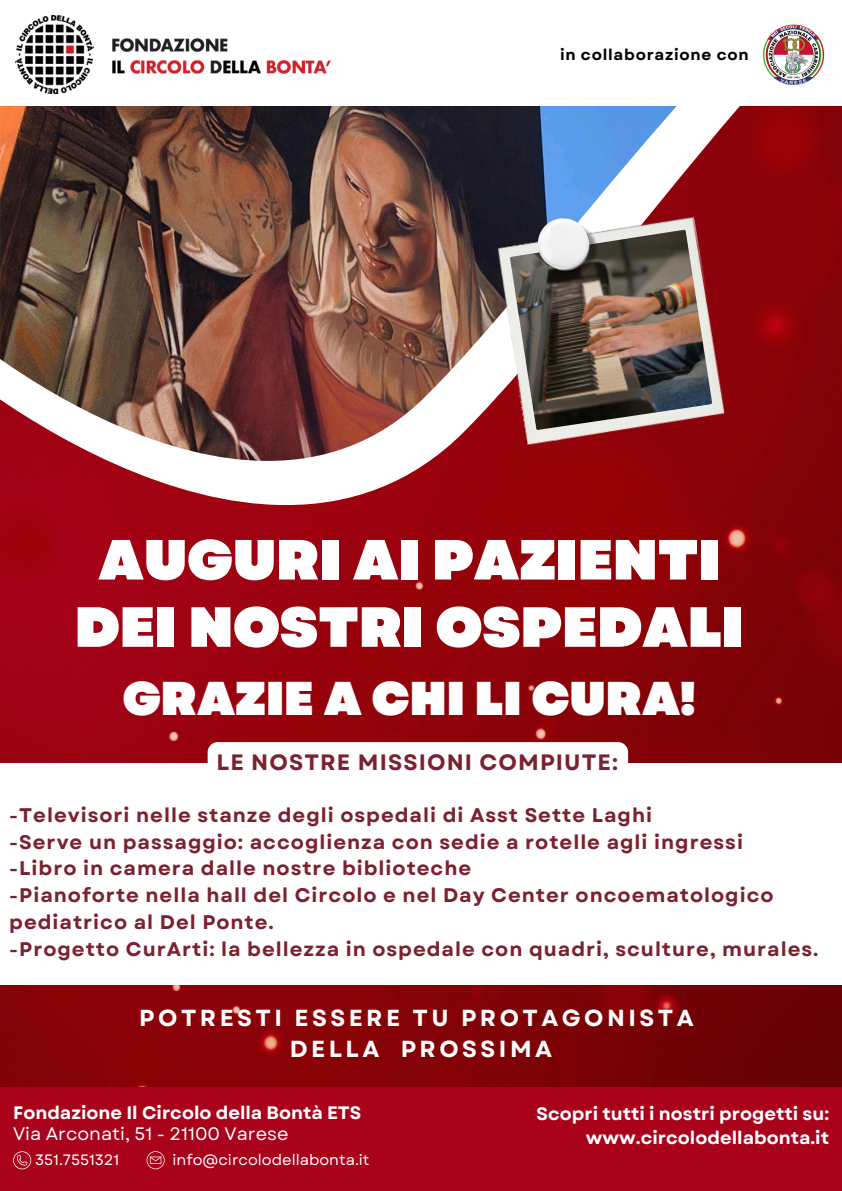
<style>
.page{position:relative;width:842px;height:1191px;background:#fff}
.page>*{position:absolute;margin:0;border:0;box-sizing:border-box;transform-origin:0 0}
.t1{font:900 56.5px/67.2px "Garet";color:#fff;text-align:center}
.t2{font:900 47.3px "Garet";color:#fff}
.t3{font:700 23.2px/31.5px "Garet";letter-spacing:.15em;color:#fff;text-align:center}
.t4{font:700 22.2px "Garet";letter-spacing:.05em;color:#7c2130}
.t5{font:700 19.7px/26.7px "Garet";letter-spacing:.05em;color:#7c2130}
.t6{font:700 18px/21px "Garet";color:#fff}
.t7{font:700 15.4px "Garet";letter-spacing:.05em;color:#000}
.t8{font:15px "Garet";color:#fff}
.s1{font-weight:400}
</style>
<div class="page">
<img style="left:0;top:505px;width:842px;height:582px">
<svg style="left:0;top:461px;width:842px;height:44px;fill:#9b020e"></svg>
<img style="left:0;top:106px;width:842px;height:355px">
<img style="left:495px;top:215px;width:232px;height:233px">
<img style="left:510px;top:229px;width:202px;height:201px">
<img style="left:538px;top:215px;width:61px;height:61px">
<div style="left:0;top:763px;width:842px;height:221px;background:#fff"></div>
<img style="left:762px;top:24px;width:63px;height:62px">
<img style="left:15px;top:16px;width:316px;height:77px">
<div style="left:0;top:1087px;width:842px;height:103px;background:#aa021b"></div>
<div style="left:208px;top:742px;width:420px;height:40px;background:#fff;border-radius:10px"></div>
<svg style="left:13px;top:1151px;width:18px;height:18px"></svg>
<svg style="left:147px;top:1151px;width:18px;height:17px"></svg>
<p class="t7" style="left:560px;top:44px;width:190px">in collaborazione con</p>
<p class="t1" style="left:75px;top:526px;width:670px">AUGURI AI PAZIENTI<br>DEI NOSTRI OSPEDALI</p>
<p class="t2" style="left:123px;top:664px;width:574px">GRAZIE A CHI LI CURA!</p>
<p class="t4" style="left:217px;top:746px;width:403px">LE NOSTRE MISSIONI COMPIUTE:</p>
<p class="t5" style="left:9px;top:801px;width:811px">-Televisori nelle stanze degli ospedali di Asst Sette Laghi<br>-Serve un passaggio: accoglienza con sedie a rotelle agli ingressi<br>-Libro in camera dalle nostre biblioteche<br>-Pianoforte nella hall del Circolo e nel Day Center oncoematologico pediatrico al Del Ponte.<br>-Progetto CurArti: la bellezza in ospedale con quadri, sculture, murales.</p>
<h1 class="t3" style="left:139px;top:1001px;width:556px">POTRESTI ESSERE TU PROTAGONISTA<br>DELLA PROSSIMA</h1>
<h2 class="t6" style="left:13px;top:1102px;width:350px">Fondazione Il Circolo della Bontà ETS<br><span class="s1">Via Arconati, 51 - 21100 Varese</span></h2>
<h3 class="t6" style="left:537px;top:1100px;width:294px;line-height:24.8px;text-align:right">Scopri tutti i nostri progetti su: www.circolodellabonta.it</h3>
<h4 class="t8" style="left:35px;top:1148px;width:86px">351.7551321</h4>
<h3 class="t8" style="left:173px;top:1148px;width:199px">info@circolodellabonta.it</h3>
</div>
